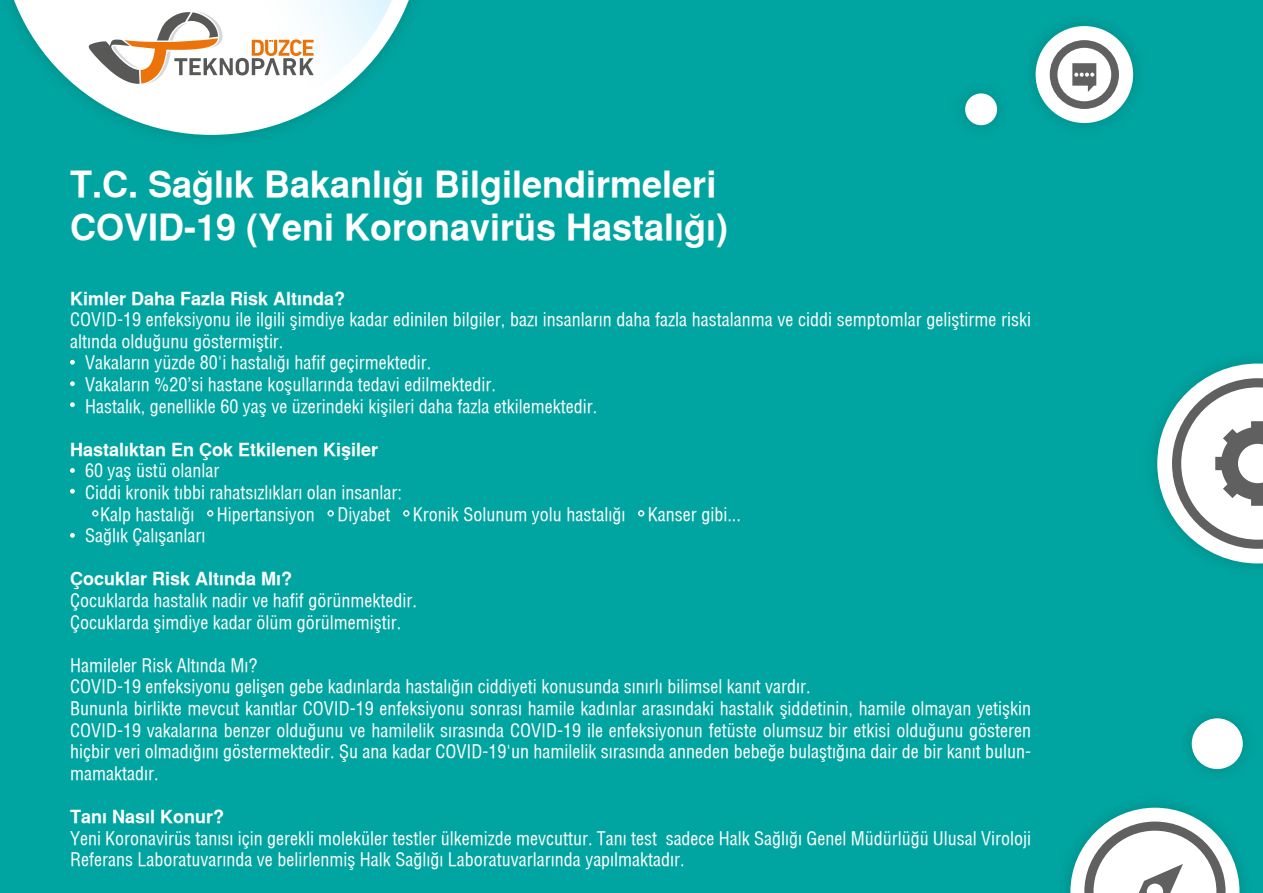
<style>
.page{position:relative;width:1263px;height:893px;background:#00a5a1}
.page>*{position:absolute;margin:0;border:0;box-sizing:border-box;transform-origin:0 0}
.t1{font:700 36px/43.2px "Helvetica";color:#fff}
.t2{font:18px/21.6px "Helvetica Condensed";color:#fff}
.t3{font:700 18px "Helvetica";color:#fff}
</style>
<div class="page">
<svg style="left:12px;top:0;width:399px;height:135px"></svg>
<img style="left:1033px;top:23px;width:103px;height:102px">
<div style="left:1035px;top:26px;width:98px;height:97px;background:#fff;border-radius:50%"></div>
<div style="left:1050px;top:40px;width:69px;height:69px;background:#606060;border-radius:50%"></div>
<svg style="left:1057px;top:48px;width:54px;height:53px"></svg>
<img style="left:1190px;top:717px;width:54px;height:53px">
<div style="left:1192px;top:718px;width:51px;height:51px;background:#fff;border-radius:50%"></div>
<img style="left:964px;top:96px;width:34px;height:30px">
<div style="left:965px;top:93px;width:32px;height:32px;background:#fff;border-radius:50%"></div>
<img style="left:1155px;top:361px;width:108px;height:205px">
<svg style="left:1157px;top:364px;width:106px;height:199px"></svg>
<img style="left:1067px;top:805px;width:175px;height:88px">
<svg style="left:1070px;top:808px;width:169px;height:85px"></svg>
<svg style="left:31px;top:0;width:361px;height:119px"></svg>
<svg style="left:70px;top:360px;width:5px;height:5px"></svg>
<svg style="left:70px;top:381px;width:5px;height:5px"></svg>
<svg style="left:70px;top:402px;width:5px;height:5px"></svg>
<svg style="left:70px;top:468px;width:5px;height:5px"></svg>
<svg style="left:70px;top:489px;width:5px;height:5px"></svg>
<svg style="left:70px;top:533px;width:5px;height:5px"></svg>
<div style="left:92px;top:510px;width:6px;height:7px;border:2px solid #fff;border-radius:50%"></div>
<div style="left:207px;top:510px;width:6px;height:7px;border:2px solid #fff;border-radius:50%"></div>
<div style="left:327px;top:510px;width:7px;height:7px;border:2px solid #fff;border-radius:50%"></div>
<div style="left:403px;top:510px;width:6px;height:7px;border:2px solid #fff;border-radius:50%"></div>
<div style="left:638px;top:510px;width:6px;height:7px;border:2px solid #fff;border-radius:50%"></div>
<h1 class="t1" style="left:70px;top:162px;width:660px">T.C. Sağlık Bakanlığı Bilgilendirmeleri<br>COVID-19 (Yeni Koronavirüs Hastalığı)</h1>
<p class="t3" style="left:70px;top:287px;width:277px">Kimler Daha Fazla Risk Altında?</p>
<p class="t2" style="left:70px;top:309px;width:963px">COVID-19 enfeksiyonu ile ilgili şimdiye kadar edinilen bilgiler, bazı insanların daha fazla hastalanma ve ciddi semptomlar geliştirme riski</p>
<p class="t2" style="left:70px;top:330px;width:215px">altında olduğunu göstermiştir.</p>
<p class="t2" style="left:85px;top:352px;width:348px">Vakaların yüzde 80'i hastalığı hafif geçirmektedir.</p>
<p class="t2" style="left:85px;top:373px;width:412px">Vakaların %20’si hastane koşullarında tedavi edilmektedir.</p>
<p class="t2" style="left:85px;top:395px;width:514px">Hastalık, genellikle 60 yaş ve üzerindeki kişileri daha fazla etkilemektedir.</p>
<p class="t3" style="left:70px;top:439px;width:310px">Hastalıktan En Çok Etkilenen Kişiler</p>
<p class="t2" style="left:85px;top:460px;width:136px">60 yaş üstü olanlar</p>
<p class="t2" style="left:85px;top:481px;width:318px">Ciddi kronik tıbbi rahatsızlıkları olan insanlar:</p>
<p class="t2" style="left:100px;top:503px;width:96px">Kalp hastalığı</p>
<p class="t2" style="left:217px;top:503px;width:99px">Hipertansiyon</p>
<p class="t2" style="left:337px;top:503px;width:54px">Diyabet</p>
<p class="t2" style="left:413px;top:503px;width:329px">Kronik Solunum yolu hastalığı Kanser gibi...</p>
<p class="t2" style="left:85px;top:525px;width:122px">Sağlık Çalışanları</p>
<p class="t3" style="left:70px;top:568px;width:224px">Çocuklar Risk Altında Mı?</p>
<p class="t2" style="left:70px;top:589px;width:348px">Çocuklarda hastalık nadir ve hafif görünmektedir.<br>Çocuklarda şimdiye kadar ölüm görülmemiştir.</p>
<p class="t2" style="left:70px;top:654px;width:963px">Hamileler Risk Altında Mı?<br>COVID-19 enfeksiyonu gelişen gebe kadınlarda hastalığın ciddiyeti konusunda sınırlı bilimsel kanıt vardır.<br>Bununla birlikte mevcut kanıtlar COVID-19 enfeksiyonu sonrası hamile kadınlar arasındaki hastalık şiddetinin, hamile olmayan yetişkin COVID-19 vakalarına benzer olduğunu ve hamilelik sırasında COVID-19 ile enfeksiyonun fetüste olumsuz bir etkisi olduğunu gösteren hiçbir veri olmadığını göstermektedir. Şu ana kadar COVID-19'un hamilelik sırasında anneden bebeğe bulaştığına dair de bir kanıt bulun&shy;mamaktadır.</p>
<p class="t3" style="left:70px;top:806px;width:156px">Tanı Nasıl Konur?</p>
<p class="t2" style="left:70px;top:827px;width:963px">Yeni Koronavirüs tanısı için gerekli moleküler testler ülkemizde mevcuttur. Tanı test sadece Halk Sağlığı Genel Müdürlüğü Ulusal Viroloji<br>Referans Laboratuvarında ve belirlenmiş Halk Sağlığı Laboratuvarlarında yapılmaktadır.</p>
</div>
